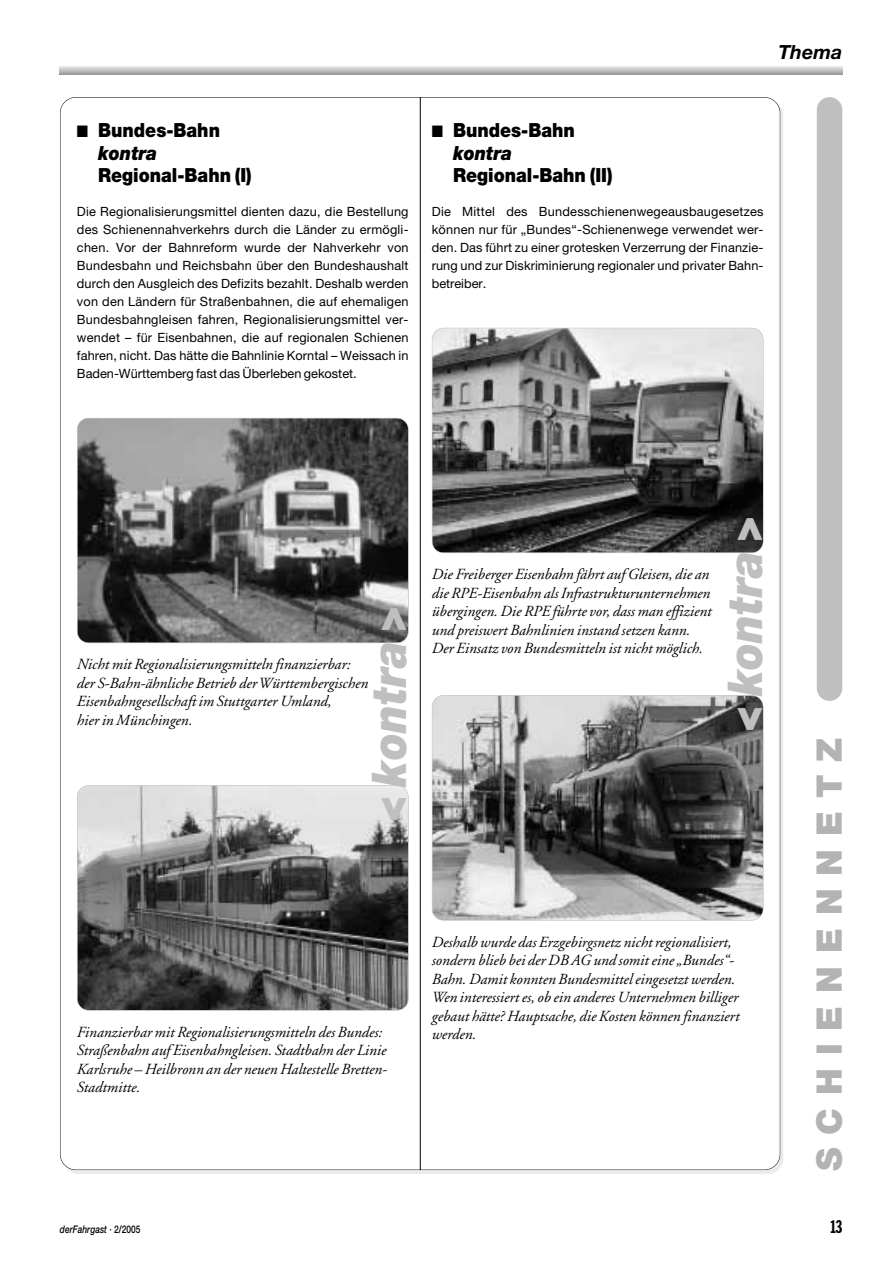
<style>
.page{position:relative;width:894px;height:1263px;background:#fff}
.page>*{position:absolute;margin:0;border:0;box-sizing:border-box;transform-origin:0 0}
.t1{font:italic 900 48px "Helvetica Neue";color:#bfbfbf;scale:.9 1}
.t2{font:900 35.25px "Helvetica Neue";letter-spacing:.365em;color:#b3b3b3}
.t3{font:900 19.5px/22.5px "Helvetica Neue";color:#000;scale:.9 1}
.t4{font:italic 700 19.5px "Helvetica Neue";color:#000}
.t5{font:18px "Franklin Gothic Extra Cond";color:#000}
.t6{font:italic 15.45px/18.6px "Adobe Garamond";color:#000}
.t7{font:12.75px/18px "Helvetica Neue";color:#000;text-align:justify}
.t8{font:italic 500 10.5px "Helvetica Neue";color:#000;scale:.8 1}
.s1{font-style:italic}
.s2{font-style:normal}
</style>
<div class="page">
<hr style="left:60px;top:66px;width:782px;height:2px;background:#e3e3e3">
<hr style="left:60px;top:67px;width:782px;height:2px;background:#d8d8d8">
<hr style="left:60px;top:68px;width:782px;height:2px;background:#cdcdcd">
<hr style="left:60px;top:69px;width:782px;height:2px;background:#c1c1c1">
<hr style="left:60px;top:70px;width:782px;height:2px;background:#b6b6b6">
<hr style="left:60px;top:71px;width:782px;height:2px;background:#ababab">
<hr style="left:60px;top:72px;width:782px;height:2px;background:#a0a0a0">
<hr style="left:60px;top:73px;width:782px;height:2px;background:#959595">
<hr style="left:60px;top:74px;width:782px;height:1px;background:#8f8f8f">
<img style="left:432px;top:328px;width:331px;height:225px;border-radius:11px">
<div style="left:432px;top:328px;width:331px;height:225px;border:1px solid #b3b3b3;border-radius:12px"></div>
<img style="left:432px;top:696px;width:331px;height:224px;border-radius:11px">
<div style="left:432px;top:695px;width:331px;height:226px;border:1px solid #b3b3b3;border-radius:12px"></div>
<div style="left:817px;top:97px;width:25px;height:604px;background:#bfbfbf;border-radius:13px"></div>
<hr style="left:420px;top:97px;width:1px;height:1073px;background:#000">
<img style="left:77px;top:418px;width:331px;height:225px;border-radius:11px">
<div style="left:77px;top:418px;width:332px;height:225px;border:1px solid #b3b3b3;border-radius:12px"></div>
<img style="left:77px;top:786px;width:331px;height:224px;border-radius:11px">
<div style="left:77px;top:785px;width:332px;height:226px;border:1px solid #b3b3b3;border-radius:12px"></div>
<p class="t4" style="left:778px;top:45px;width:65px">Thema</p>
<p class="t3" style="left:98px;top:121px;width:137px;text-indent:-21px">■ Bundes-Bahn <span class="s1">kontra</span></p>
<p class="t3" style="left:98px;top:166px;width:172px">Regional-Bahn (I)</p>
<p class="t7" style="left:77px;top:204px;width:333px">Die Regionalisierungsmittel dienten dazu, die Bestellung des Schienennahverkehrs durch die Länder zu ermögli&shy;chen. Vor der Bahnreform wurde der Nahverkehr von Bundesbahn und Reichsbahn über den Bundeshaushalt durch den Ausgleich des Defizits bezahlt. Deshalb werden von den Ländern für Straßenbahnen, die auf ehemaligen Bundesbahngleisen fahren, Regionalisierungsmittel ver&shy;wendet – für Eisenbahnen, die auf regionalen Schienen fahren, nicht. Das hätte die Bahnlinie Korntal – Weissach in Baden-Württemberg fast das Überleben gekostet.</p>
<p class="t3" style="left:453px;top:121px;width:137px;text-indent:-21px">■ Bundes-Bahn <span class="s1">kontra</span></p>
<p class="t3" style="left:453px;top:166px;width:179px">Regional-Bahn (II)</p>
<p class="t7" style="left:432px;top:204px;width:333px">Die Mittel des Bundesschienenwegeausbaugesetzes können nur für „Bundes“-Schienenwege verwendet wer&shy;den. Das führt zu einer grotesken Verzerrung der Finanzie&shy;rung und zur Diskriminierung regionaler und privater Bahn&shy;betreiber.</p>
<h1 class="t1" style="left:372px;top:822px;width:242px;rotate:-90deg">&lt; kontra &gt;</h1>
<p class="t6" style="left:77px;top:656px;width:293px">Nicht mit Regionalisierungsmitteln finanzierbar: der S-Bahn-ähnliche Betrieb der Württembergischen Eisenbahngesellschaft im Stuttgarter Umland,<br>hier in Münchingen.</p>
<p class="t6" style="left:432px;top:566px;width:281px">Die Freiberger Eisenbahn fährt auf Gleisen, die an die RPE-Eisenbahn als Infrastrukturunternehmen übergingen. Die RPE führte vor, dass man effizient und preiswert Bahnlinien instand setzen kann.<br>Der Einsatz von Bundesmitteln ist nicht möglich.</p>
<h1 class="t1" style="left:728px;top:732px;width:242px;rotate:-90deg">&lt; kontra &gt;</h1>
<p class="t6" style="left:77px;top:1024px;width:312px">Finanzierbar mit Regionalisierungsmitteln des Bundes:<br>Straßenbahn auf Eisenbahngleisen. Stadtbahn der Linie Karlsruhe – Heilbronn an der neuen Haltestelle Bretten-Stadtmitte.</p>
<p class="t6" style="left:432px;top:934px;width:309px">Deshalb wurde das Erzgebirgsnetz nicht regionalisiert, sondern blieb bei der DB AG und somit eine „Bundes“- Bahn. Damit konnten Bundesmittel eingesetzt werden.<br>Wen interessiert es, ob ein anderes Unternehmen billiger gebaut hätte? Hauptsache, die Kosten können finanziert werden.</p>
<h2 class="t2" style="left:817px;top:1171px;width:435px;rotate:-90deg">SCHIENENNETZ</h2>
<p class="t8" style="left:60px;top:1226px;width:102px">derFahrgast <span class="s2">· 2/2005</span></p>
<p class="t5" style="left:831px;top:1220px;width:13px">13</p>
</div>
